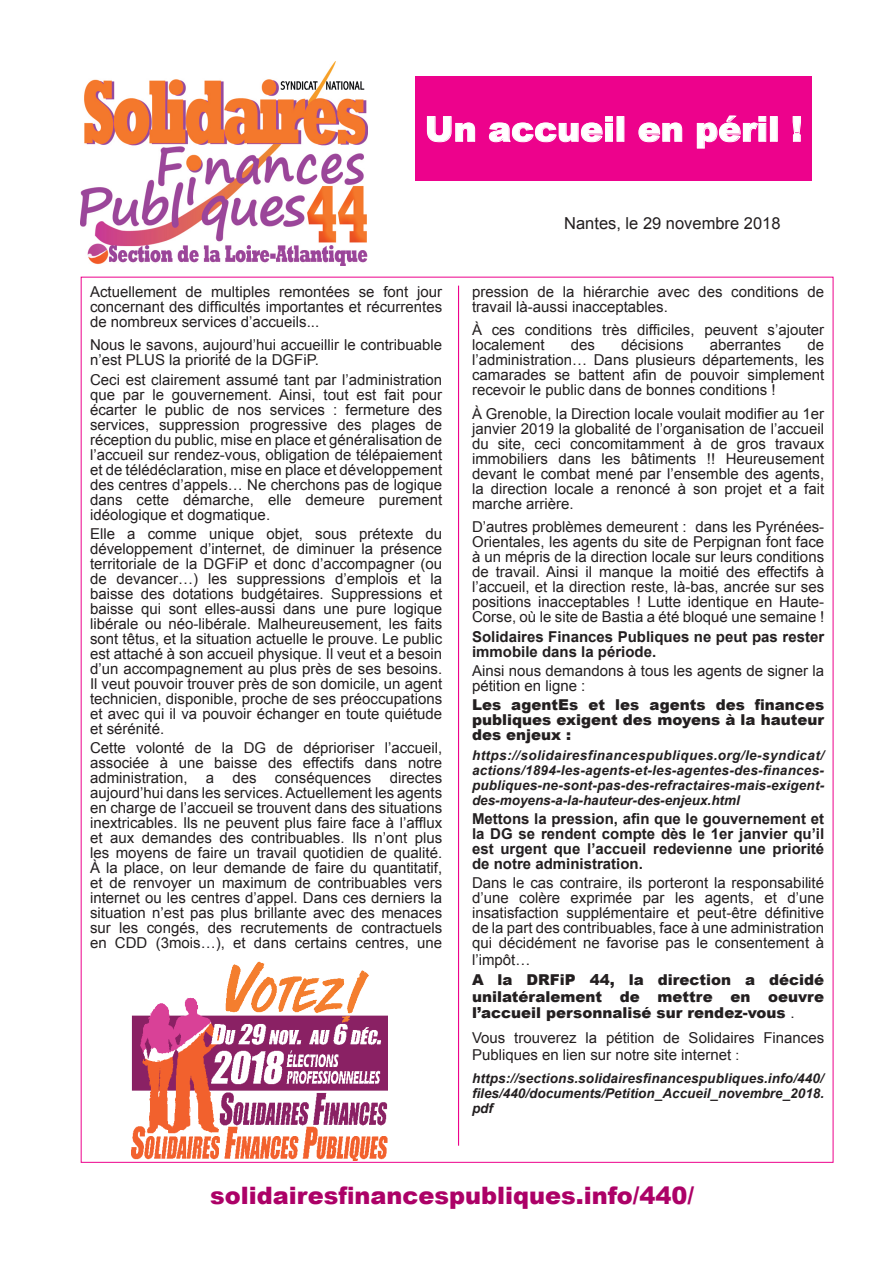
<style>
.page{position:relative;width:893px;height:1263px;background:#fff}
.page>*{position:absolute;margin:0;border:0;box-sizing:border-box;transform-origin:0 0}
.t1{font:900 34.5px "Arial";color:#fff}
.t2{font:900 24px "Arial";color:#ac0167}
.t3{font:16.5px "Arial";color:#231f20}
.t4{font:15px/15px "Arial";color:#231f20;text-align:justify}
.t5{font:700 15px/15px "Arial";color:#231f20}
.t6{font:900 15px/15px "Arial";color:#231f20;text-align:justify}
.t7{font:italic 700 13.5px/15px "Arial";color:#231f20;text-align:justify}
.s1{font-weight:400}
.s2{font-size:13.5px}
</style>
<div class="page">
<img style="left:81px;top:62px;width:286px;height:203px">
<div style="left:415px;top:77px;width:397px;height:104px;background:#ed028c"></div>
<svg style="left:427px;top:116px;width:48px;height:26px"></svg>
<svg style="left:489px;top:116px;width:124px;height:26px"></svg>
<svg style="left:638px;top:122px;width:44px;height:20px"></svg>
<svg style="left:697px;top:115px;width:69px;height:34px"></svg>
<div style="left:770px;top:117px;width:7px;height:24px;border:1px solid #fff"></div>
<svg style="left:792px;top:116px;width:9px;height:26px"></svg>
<hr style="left:458px;top:286px;width:1px;height:860px;background:#ed028c">
<img style="left:131px;top:961px;width:256px;height:199px">
<h1 class="t1" style="left:425px;top:104px;width:379px">Un accueil en péril !</h1>
<p class="t4" style="left:90px;top:284px;width:354px">Actuellement de multiples remontées se font jour concernant des difficultés importantes et récurrentes de nombreux services d’accueils...</p>
<p class="t4" style="left:90px;top:338px;width:354px">Nous le savons, aujourd’hui accueillir le contribuable n’est PLUS la priorité de la DGFiP.</p>
<p class="t4" style="left:90px;top:372px;width:354px">Ceci est clairement assumé tant par l’administration que par le gouvernement. Ainsi, tout est fait pour écarter le public de nos services : fermeture des services, suppression progressive des plages de réception du public, mise en place et généralisation de l’accueil sur rendez-vous, obligation de télépaiement et de télédéclaration, mise en place et développement des centres d’appels… Ne cherchons pas de logique dans cette démarche, elle demeure purement idéologique et dogmatique.</p>
<p class="t4" style="left:90px;top:526px;width:354px">Elle a comme unique objet, sous prétexte du développement d’internet, de diminuer la présence territoriale de la DGFiP et donc d’accompagner (ou de devancer…) les suppressions d’emplois et la baisse des dotations budgétaires. Suppressions et baisse qui sont elles-aussi dans une pure logique libérale ou néo-libérale. Malheureusement, les faits sont têtus, et la situation actuelle le prouve. Le public est attaché à son accueil physique. Il veut et a besoin d’un accompagnement au plus près de ses besoins.<br>Il veut pouvoir trouver près de son domicile, un agent technicien, disponible, proche de ses préoccupations et avec qui il va pouvoir échanger en toute quiétude et sérénité.</p>
<p class="t4" style="left:90px;top:740px;width:354px">Cette volonté de la DG de déprioriser l’accueil, associée à une baisse des effectifs dans notre administration, a des conséquences directes aujourd’hui dans les services. Actuellement les agents en charge de l’accueil se trouvent dans des situations inextricables. Ils ne peuvent plus faire face à l’afflux et aux demandes des contribuables. Ils n’ont plus les moyens de faire un travail quotidien de qualité.<br>À la place, on leur demande de faire du quantitatif, et de renvoyer un maximum de contribuables vers internet ou les centres d’appel. Dans ces derniers la situation n’est pas plus brillante avec des menaces sur les congés, des recrutements de contractuels en CDD (3mois…), et dans certains centres, une</p>
<p class="t3" style="left:564px;top:212px;width:218px">Nantes, le 29 novembre 2018</p>
<p class="t4" style="left:472px;top:284px;width:354px">pression de la hiérarchie avec des conditions de travail là-aussi inacceptables.</p>
<p class="t4" style="left:472px;top:323px;width:354px">À ces conditions très difficiles, peuvent s’ajouter localement</p>
<p class="t4" style="left:571px;top:338px;width:26px">des</p>
<p class="t4" style="left:621px;top:338px;width:64px">décisions</p>
<p class="t4" style="left:710px;top:338px;width:73px">aberrantes</p>
<p class="t4" style="left:472px;top:338px;width:354px;text-indent:335px">de l’administration… Dans plusieurs départements, les camarades se battent afin de pouvoir simplement recevoir le public dans de bonnes conditions !</p>
<p class="t4" style="left:472px;top:406px;width:354px">À Grenoble, la Direction locale voulait modifier au 1er janvier 2019 la globalité de l’organisation de l’accueil du site, ceci concomitamment à de gros travaux immobiliers dans les bâtiments !! Heureusement devant le combat mené par l’ensemble des agents, la direction locale a renoncé à son projet et a fait marche arrière.</p>
<p class="t4" style="left:472px;top:520px;width:354px">D’autres problèmes demeurent : dans les Pyrénées-Orientales, les agents du site de Perpignan font face à un mépris de la direction locale sur leurs conditions de travail. Ainsi il manque la moitié des effectifs à l’accueil, et la direction reste, là-bas, ancrée sur ses positions inacceptables ! Lutte identique en Haute-Corse, où le site de Bastia a été bloqué une semaine !</p>
<p class="t5" style="left:472px;top:629px;width:354px">Solidaires Finances Publiques ne peut pas rester immobile dans la période.</p>
<p class="t4" style="left:472px;top:663px;width:354px">Ainsi nous demandons à tous les agents de signer la pétition en ligne :</p>
<p class="t6" style="left:472px;top:697px;width:354px">Les agentEs et les agents des finances publiques exigent des moyens à la hauteur des enjeux :</p>
<p class="t7" style="left:472px;top:748px;width:354px">https://solidairesfinancespubliques.org/le-syndicat/ actions/1894-les-agents-et-les-agentes-des-finances&shy;publiques-ne-sont-pas-des-refractaires-mais-exigent&shy;des-moyens-a-la-hauteur-des-enjeux.html</p>
<p class="t5" style="left:472px;top:811px;width:354px;text-align:justify">Mettons la pression, afin que le gouvernement et la DG se rendent compte dès le 1er janvier qu’il est urgent que l’accueil redevienne une priorité de notre administration.</p>
<p class="t4" style="left:472px;top:875px;width:354px">Dans le cas contraire, ils porteront la responsabilité d’une colère exprimée par les agents, et d’une insatisfaction supplémentaire et peut-être définitive de la part des contribuables, face à une administration qui décidément ne favorise pas le consentement à</p>
<p class="t4" style="left:472px;top:952px;width:60px">l’impôt…</p>
<p class="t6" style="left:472px;top:971px;width:354px;line-height:16.5px">A la DRFiP 44, la direction a décidé unilatéralement de mettre en oeuvre l’accueil personnalisé sur rendez-vous <span class="s1">.</span></p>
<p class="t4" style="left:472px;top:1030px;width:354px;line-height:16.5px">Vous trouverez la pétition de Solidaires Finances<br>Publiques en lien sur notre site internet <span class="s2">:</span></p>
<p class="t7" style="left:472px;top:1071px;width:354px">https://sections.solidairesfinancespubliques.info/440/ files/440/documents/Petition_Accueil_novembre_2018. pdf</p>
<h2 class="t2" style="left:210px;top:1178px;width:486px">solidairesfinancespubliques.info/440/</h2>
</div>
